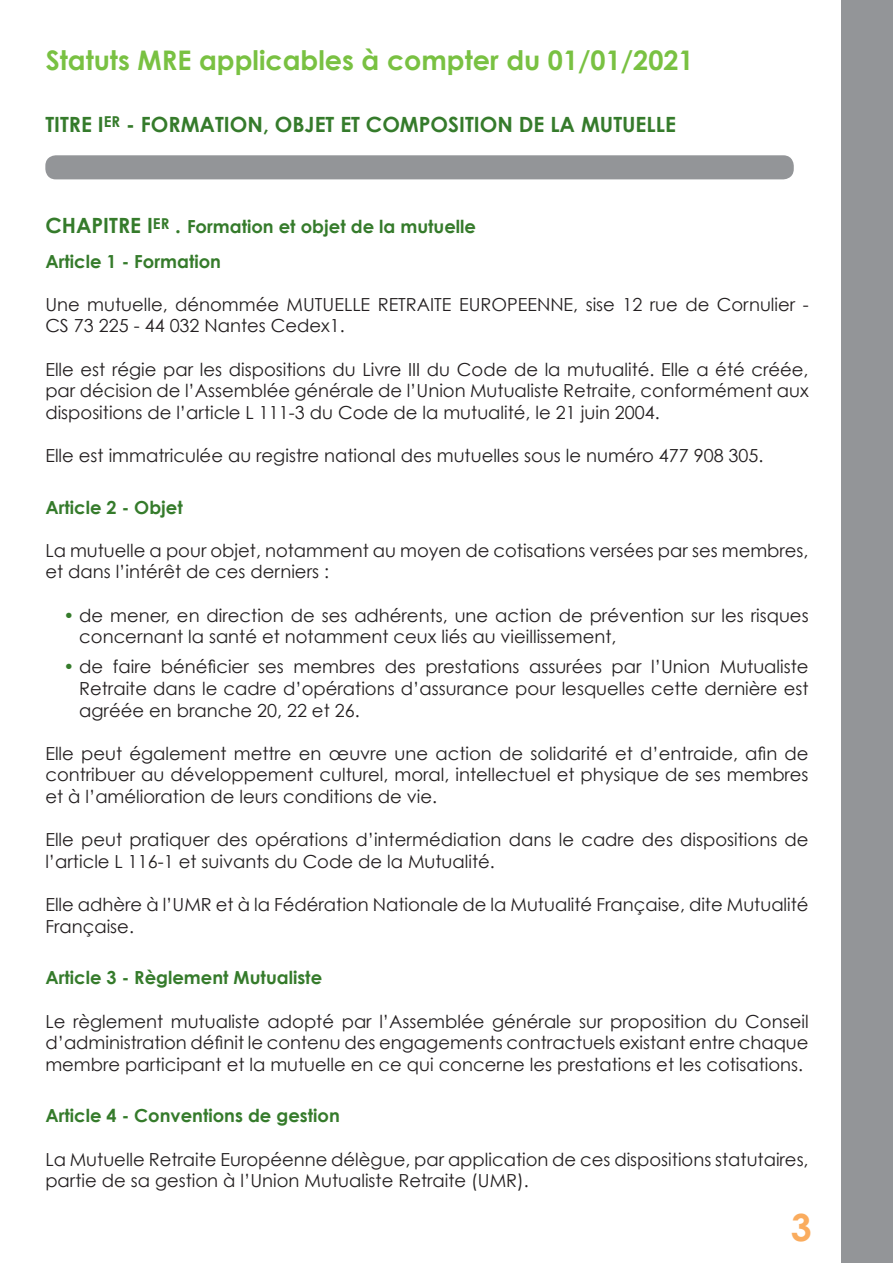
<style>
.page{position:relative;width:893px;height:1263px;background:#fff}
.page>*{position:absolute;margin:0;border:0;box-sizing:border-box;transform-origin:0 0}
.liste_à_puces{font:700 37.5px "Century Gothic";color:#faac5e}
.t1{font:700 27px "Century Gothic";color:#79c142}
.titre_I_II_III{font:700 21px "Century Gothic";color:#357b2b}
.t2{font:18px/21.6px "Century Gothic";color:#231f20}
.titre_I_II_III-2{font:700 18px "Century Gothic";color:#357b2b}
.s1{font-size:21px}
.s2{color:#357b2b}
</style>
<div class="page">
<div style="left:841px;top:0;width:52px;height:1263px;background:#939598"></div>
<div style="left:45px;top:155px;width:749px;height:24px;background:#939598;border-radius:10px"></div>
<p class="t1" style="left:46px;top:43px;width:649px">Statuts MRE applicables à compter du 01/01/2021</p>
<p class="titre_I_II_III" style="left:45px;top:111px;width:632px">TITRE I<sup>ER</sup> - FORMATION, OBJET ET COMPOSITION DE LA MUTUELLE</p>
<p class="titre_I_II_III-2" style="left:45px;top:215px;width:432px"><span class="s1">CHAPITRE I</span><sup>ER</sup> <span class="s1">.</span> Formation et objet de la mutuelle</p>
<p class="titre_I_II_III-2" style="left:45px;top:250px;width:177px">Article 1 - Formation</p>
<p class="t2" style="left:45px;top:293px;width:765px">Une mutuelle, dénommée MUTUELLE RETRAITE EUROPEENNE, sise 12 rue de Cornulier -<br>CS 73 225 - 44 032 Nantes Cedex1.</p>
<p class="t2" style="left:45px;top:358px;width:765px;text-align:justify">Elle est régie par les dispositions du Livre III du Code de la mutualité. Elle a été créée, par décision de l’Assemblée générale de l’Union Mutualiste Retraite, conformément aux dispositions de l’article L 111-3 du Code de la mutualité, le 21 juin 2004.</p>
<p class="t2" style="left:45px;top:444px;width:720px">Elle est immatriculée au registre national des mutuelles sous le numéro 477 908 305.</p>
<p class="titre_I_II_III-2" style="left:45px;top:496px;width:139px">Article 2 - Objet</p>
<p class="t2" style="left:45px;top:539px;width:765px">La mutuelle a pour objet, notamment au moyen de cotisations versées par ses membres, et dans l’intérêt de ces derniers :</p>
<p class="t2" style="left:79px;top:604px;width:731px;text-indent:-16px"><span class="s2">•</span> de mener, en direction de ses adhérents, une action de prévention sur les risques concernant la santé et notamment ceux liés au vieillissement,</p>
<p class="t2" style="left:79px;top:656px;width:731px;text-align:justify;text-indent:-16px"><span class="s2">•</span> de faire bénéficier ses membres des prestations assurées par l’Union Mutualiste Retraite dans le cadre d’opérations d’assurance pour lesquelles cette dernière est agréée en branche 20, 22 et 26.</p>
<p class="t2" style="left:45px;top:742px;width:765px;text-align:justify">Elle peut également mettre en œuvre une action de solidarité et d’entraide, afin de contribuer au développement culturel, moral, intellectuel et physique de ses membres et à l’amélioration de leurs conditions de vie.</p>
<p class="t2" style="left:45px;top:829px;width:765px">Elle peut pratiquer des opérations d’intermédiation dans le cadre des dispositions de l’article L 116-1 et suivants du Code de la Mutualité.</p>
<p class="t2" style="left:45px;top:893px;width:765px">Elle adhère à l’UMR et à la Fédération Nationale de la Mutualité Française, dite Mutualité<br>Française.</p>
<p class="titre_I_II_III-2" style="left:45px;top:966px;width:278px">Article 3 - Règlement Mutualiste</p>
<p class="t2" style="left:45px;top:1010px;width:765px;text-align:justify">Le règlement mutualiste adopté par l’Assemblée générale sur proposition du Conseil d’administration définit le contenu des engagements contractuels existant entre chaque membre participant et la mutuelle en ce qui concerne les prestations et les cotisations.</p>
<p class="titre_I_II_III-2" style="left:45px;top:1104px;width:296px">Article 4 - Conventions de gestion</p>
<p class="t2" style="left:45px;top:1148px;width:765px">La Mutuelle Retraite Européenne délègue, par application de ces dispositions statutaires, partie de sa gestion à l’Union Mutualiste Retraite (UMR).</p>
<p class="liste_à_puces" style="left:791px;top:1203px;width:22px">3</p>
</div>
